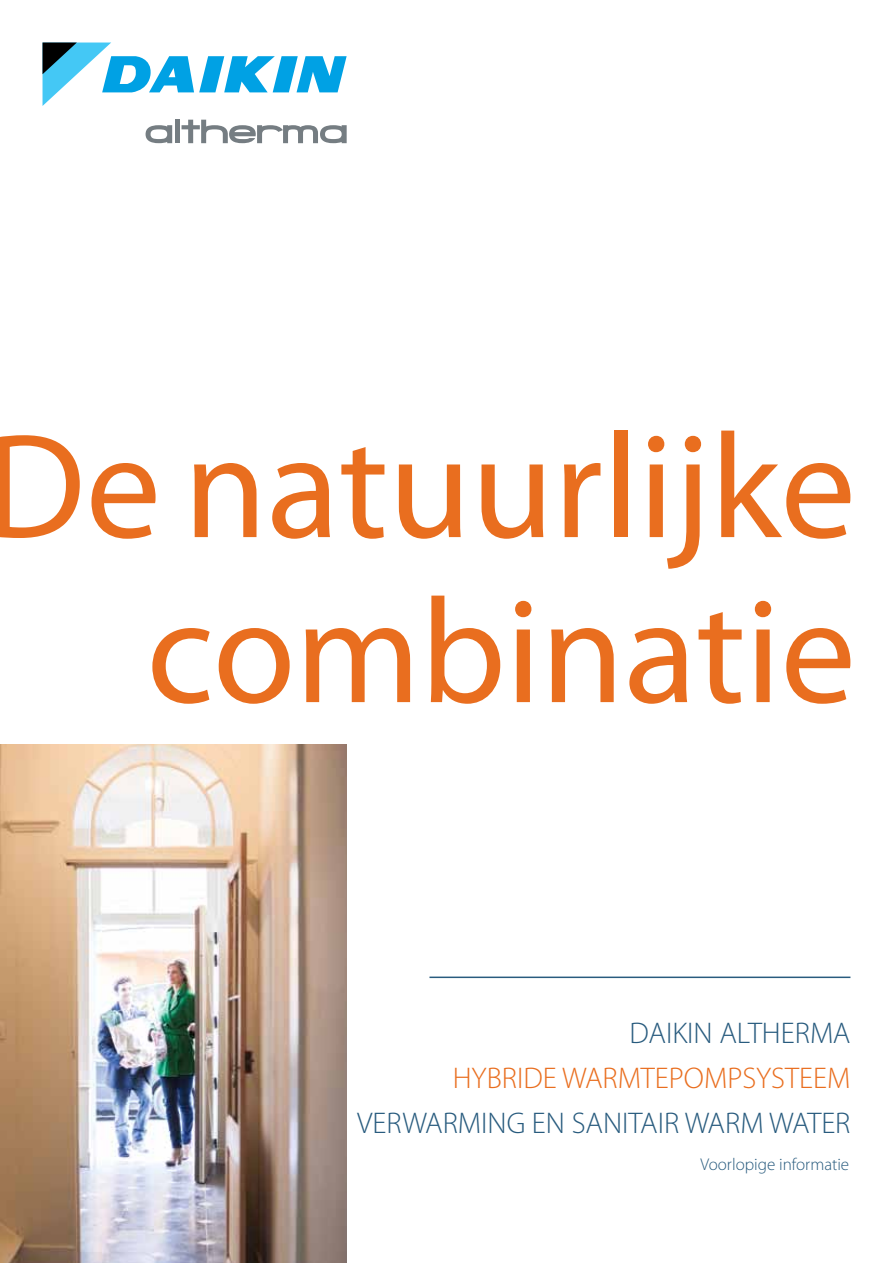
<style>
.page{position:relative;width:893px;height:1263px;background:#fff}
.page>*{position:absolute;margin:0;border:0;box-sizing:border-box;transform-origin:0 0}
.t1{font:150px/165px "Myriad Pro";color:#e96e1f;text-align:right}
.t2{font:300 30px "Myriad Pro";color:#285b7e}
.t3{font:300 30px "Myriad Pro";color:#e96e1f}
.t4{font:300 17.1px "Myriad Pro";color:#285b7e}
</style>
<div class="page">
<hr style="left:429px;top:976px;width:421px;height:2px;background:#285b7e">
<img style="left:0;top:744px;width:347px;height:519px">
<svg style="left:43px;top:43px;width:304px;height:63px"></svg>
<svg style="left:146px;top:125px;width:26px;height:18px"></svg>
<div style="left:175px;top:120px;width:5px;height:23px;background:#757d82"></div>
<svg style="left:182px;top:120px;width:165px;height:23px"></svg>
<h1 class="t1" style="left:-15px;top:402px;width:872px">De natuurlijke combinatie</h1>
<p class="t2" style="left:629px;top:1016px;width:222px">DAIKIN ALTHERMA</p>
<p class="t3" style="left:453px;top:1061px;width:399px">HYBRIDE WARMTEPOMPSYSTEEM</p>
<p class="t2" style="left:357px;top:1106px;width:495px">VERWARMING EN SANITAIR WARM WATER</p>
<p class="t4" style="left:700px;top:1155px;width:150px">Voorlopige informatie</p>
</div>
